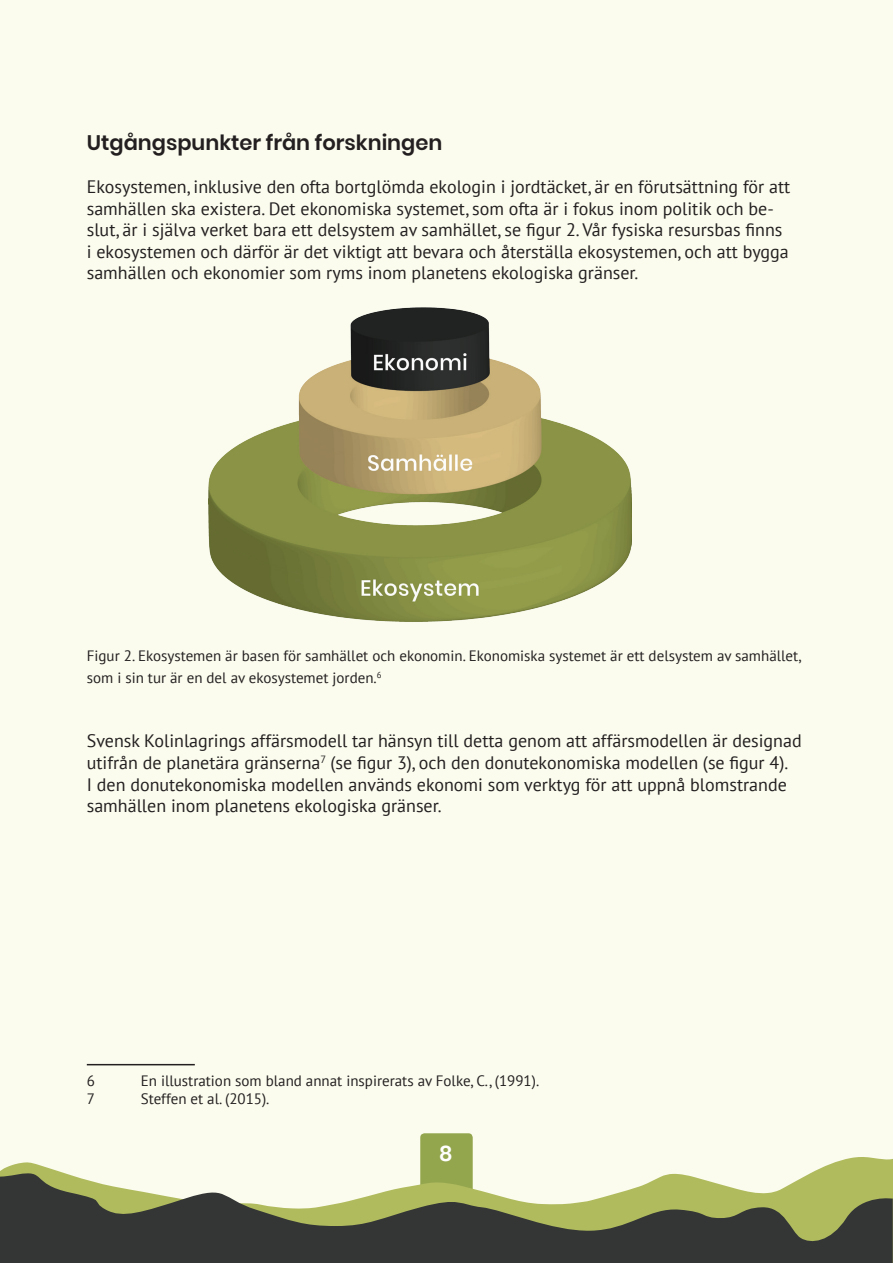
<style>
.page{position:relative;width:893px;height:1263px;background:#fbfcee}
.page>*{position:absolute;margin:0;border:0;box-sizing:border-box;transform-origin:0 0}
.t1{font:600 21px "Poppins";color:#231f20}
.t2{font:600 21px "Poppins";color:#fff}
.t3{font:18px/21.6px "PT Sans";color:#231f20}
.t4{font:15px/21.6px "PT Sans";color:#231f20}
</style>
<div class="page">
<svg style="left:420px;top:1133px;width:53px;height:24px"></svg>
<hr style="left:87px;top:1064px;width:108px;height:1px;background:#231f20">
<svg style="left:0;top:1157px;width:892px;height:16px"></svg>
<svg style="left:0;top:1173px;width:892px;height:90px;fill:#333635"></svg>
<svg style="left:892px;top:1159px;width:1px;height:104px"></svg>
<img style="left:208px;top:307px;width:423px;height:315px">
<p class="t1" style="left:87px;top:130px;width:357px">Utgångspunkter från forskningen</p>
<p class="t3" style="left:87px;top:175px;width:705px">Ekosystemen, inklusive den ofta bortglömda ekologin i jordtäcket, är en förutsättning för att samhällen ska existera. Det ekonomiska systemet, som ofta är i fokus inom politik och be&shy;slut, är i själva verket bara ett delsystem av samhället, se figur 2. Vår fysiska resursbas finns i ekosystemen och därför är det viktigt att bevara och återställa ekosystemen, och att bygga samhällen och ekonomier som ryms inom planetens ekologiska gränser.</p>
<p class="t4" style="left:87px;top:645px;width:716px">Figur 2. Ekosystemen är basen för samhället och ekonomin. Ekonomiska systemet är ett delsystem av samhället, som i sin tur är en del av ekosystemet jorden.<sup>6</sup></p>
<p class="t3" style="left:87px;top:730px;width:716px">Svensk Kolinlagrings affärsmodell tar hänsyn till detta genom att affärsmodellen är designad utifrån de planetära gränserna<sup>7</sup> (se figur 3), och den donutekonomiska modellen (se figur 4).<br>I den donutekonomiska modellen används ekonomi som verktyg för att uppnå blomstrande samhällen inom planetens ekologiska gränser.</p>
<p class="t4" style="left:87px;top:1070px;width:10px">6</p>
<p class="t4" style="left:141px;top:1070px;width:400px">En illustration som bland annat inspirerats av Folke, C., (1991).</p>
<p class="t4" style="left:87px;top:1088px;width:10px">7</p>
<p class="t4" style="left:141px;top:1088px;width:130px">Steffen et al. (2015).</p>
<p class="t2" style="left:439px;top:1142px;width:15px">8</p>
</div>
